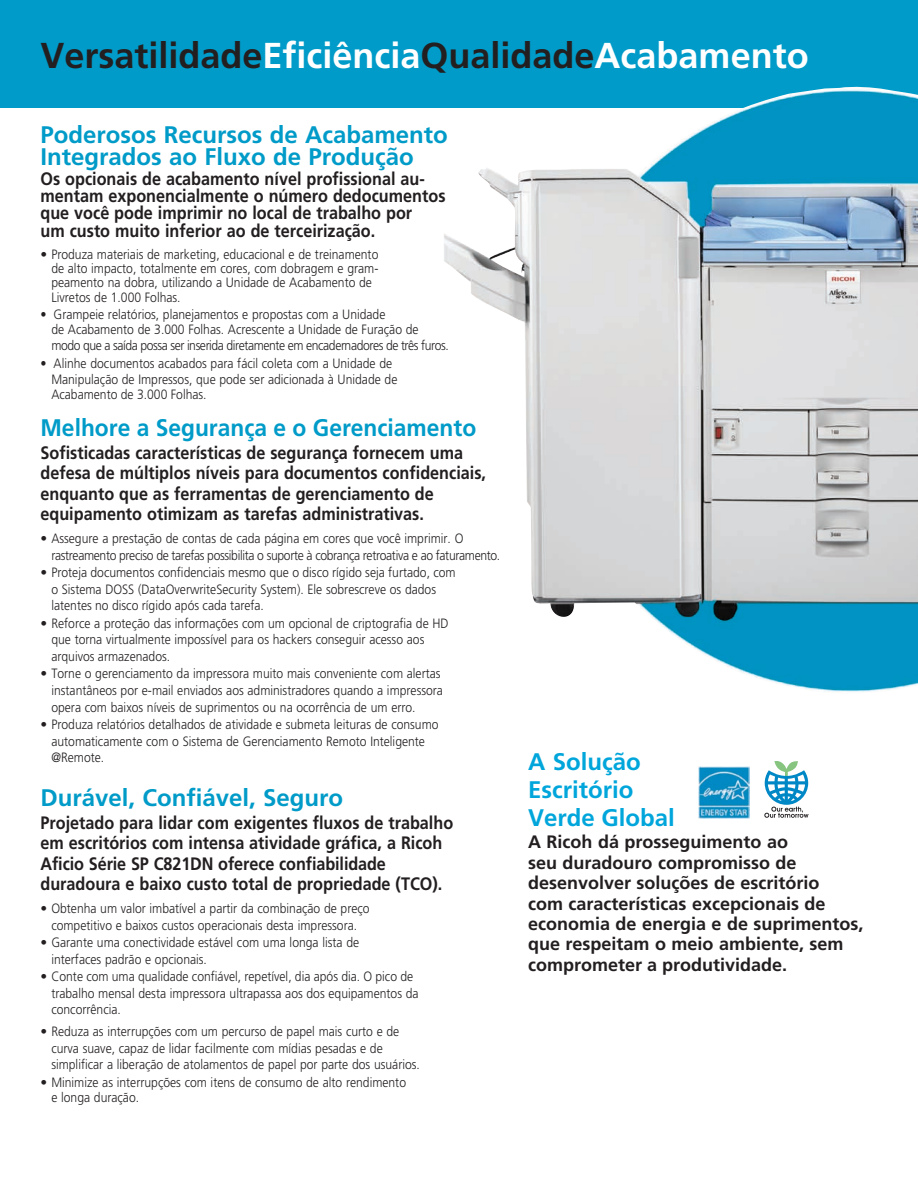
<style>
.page{position:relative;width:918px;height:1188px;background:#fff}
.page>*{position:absolute;margin:0;border:0;box-sizing:border-box;transform-origin:0 0}
.t1{font:700 36px "Frutiger";color:#231f20}
.t2{font:700 24px "Frutiger";color:#009bc8}
.t3{font:700 24px "Frutiger";color:#009bc8;scale:.95 1}
.t4{font:700 24px/27.8px "Frutiger";color:#00a6db}
.t5{font:700 18px/20.4px "Frutiger";color:#231f20;scale:.9 1}
.t6{font:700 18px/20.4px "Frutiger";color:#231f20}
.t7{font:300 13.5px/16.8px "Frutiger";color:#231f20}
.t8{font:300 13.5px/15.3px "Frutiger";color:#231f20;scale:.9 1}
.t9{font:300 13.5px/16.8px "Frutiger";letter-spacing:-.03em;color:#231f20}
.s1{color:#fff}
</style>
<div class="page">
<div style="left:0;top:0;width:918px;height:108px;background:#009bc8"></div>
<img style="left:444px;top:86px;width:474px;height:606px">
<svg style="left:764px;top:761px;width:45px;height:57px"></svg>
<img style="left:698px;top:766px;width:51px;height:53px">
<h1 class="t1" style="left:40px;top:34px;width:770px">Versatilidade<span class="s1">Eficiência</span>Qualidade<span class="s1">Acabamento</span></h1>
<h2 class="t2" style="left:40px;top:120px;width:409px">Poderosos Recursos de Acabamento</h2>
<h3 class="t5" style="left:40px;top:170px;width:452px;line-height:17.4px">Os opcionais de acabamento nível profissional au&shy;mentam exponencialmente o número dedocumentos que você pode imprimir no local de trabalho por<br>um custo muito inferior ao de terceirização.</h3>
<p class="t7" style="left:51px;top:249px;width:329px;line-height:13.8px;text-align:justify;text-indent:-11px">• Produza materiais de marketing, educacional e de treinamento de alto impacto, totalmente em cores, com dobragem e gram&shy;peamento na dobra, utilizando a Unidade de Acabamento de</p>
<p class="t8" style="left:51px;top:308px;width:443px;text-indent:-11px">• Grampeie relatórios, planejamentos e propostas com a Unidade<br>de Acabamento de 3.000 Folhas. Acrescente a Unidade de Furação de modo que a saída possa ser inserida diretamente em encadernadores de três furos.</p>
<p class="t8" style="left:51px;top:357px;width:386px;text-indent:-11px">• Alinhe documentos acabados para fácil coleta com a Unidade de<br>Manipulação de Impressos, que pode ser adicionada à Unidade de<br>Acabamento de 3.000 Folhas.</p>
<h2 class="t3" style="left:40px;top:414px;width:460px">Melhore a Segurança e o Gerenciamento</h2>
<h3 class="t5" style="left:40px;top:443px;width:497px">Sofisticadas características de segurança fornecem uma defesa de múltiplos níveis para documentos confidenciais, enquanto que as ferramentas de gerenciamento de equipamento otimizam as tarefas administrativas.</h3>
<p class="t9" style="left:51px;top:531px;width:450px;text-indent:-11px">• Assegure a prestação de contas de cada página em cores que você imprimir. O rastreamento preciso de tarefas possibilita o suporte à cobrança retroativa e ao faturamento.</p>
<p class="t7" style="left:51px;top:565px;width:406px;text-indent:-11px">• Proteja documentos confidenciais mesmo que o disco rígido seja furtado, com o Sistema DOSS (DataOverwriteSecurity System). Ele sobrescreve os dados latentes no disco rígido após cada tarefa.</p>
<p class="t7" style="left:51px;top:616px;width:399px;text-indent:-11px">• Reforce a proteção das informações com um opcional de criptografia de HD que torna virtualmente impossível para os hackers conseguir acesso aos arquivos armazenados.</p>
<p class="t7" style="left:51px;top:666px;width:393px;text-indent:-11px">• Torne o gerenciamento da impressora muito mais conveniente com alertas instantâneos por e-mail enviados aos administradores quando a impressora opera com baixos níveis de suprimentos ou na ocorrência de um erro.</p>
<p class="t7" style="left:51px;top:717px;width:389px;text-indent:-11px">• Produza relatórios detalhados de atividade e submeta leituras de consumo automaticamente com o Sistema de Gerenciamento Remoto Inteligente @Remote.</p>
<h2 class="t2" style="left:40px;top:784px;width:304px">Durável, Confiável, Seguro</h2>
<h3 class="t5" style="left:40px;top:813px;width:460px">Projetado para lidar com exigentes fluxos de trabalho em escritórios com intensa atividade gráfica, a Ricoh Aficio Série SP C821DN oferece confiabilidade duradoura e baixo custo total de propriedade (TCO).</h3>
<p class="t7" style="left:40px;top:901px;width:331px;text-align:center">• Obtenha um valor imbatível a partir da combinação de preço competitivo e baixos custos operacionais desta impressora.</p>
<p class="t7" style="left:51px;top:935px;width:309px;text-indent:-11px">• Garante uma conectividade estável com uma longa lista de interfaces padrão e opcionais.</p>
<p class="t7" style="left:51px;top:969px;width:369px;text-indent:-11px">• Conte com uma qualidade confiável, repetível, dia após dia. O pico de trabalho mensal desta impressora ultrapassa aos dos equipamentos da</p>
<p class="t7" style="left:51px;top:1024px;width:370px;text-indent:-11px">• Reduza as interrupções com um percurso de papel mais curto e de curva suave, capaz de lidar facilmente com mídias pesadas e de simplificar a liberação de atolamentos de papel por parte dos usuários.</p>
<p class="t7" style="left:40px;top:1074px;width:367px">• Minimize as interrupções com itens de consumo de alto rendimento</p>
<h2 class="t2" style="left:40px;top:143px;width:375px">Integrados ao Fluxo de Produção</h2>
<p class="t8" style="left:51px;top:289px;width:145px">Livretos de 1.000 Folhas.</p>
<p class="t8" style="left:51px;top:1002px;width:79px">concorrência.</p>
<p class="t8" style="left:51px;top:1090px;width:99px">e longa duração.</p>
<h2 class="t4" style="left:528px;top:748px;width:148px">A Solução<br>Escritório<br>Verde Global</h2>
<h3 class="t6" style="left:528px;top:832px;width:337px">A Ricoh dá prosseguimento ao<br>seu duradouro compromisso de desenvolver soluções de escritório<br>com características excepcionais de economia de energia e de suprimentos, que respeitam o meio ambiente, sem comprometer a produtividade.</h3>
</div>
